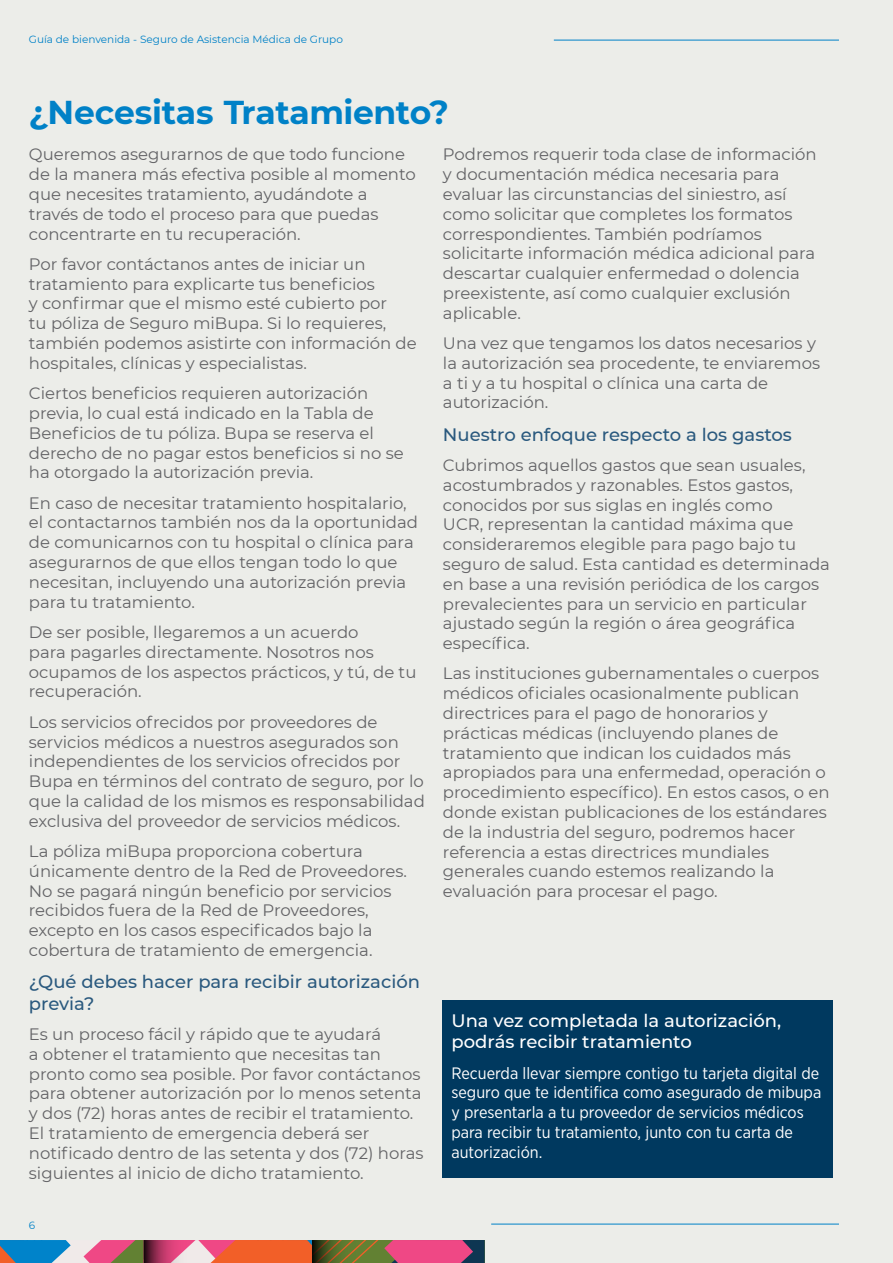
<style>
.page{position:relative;width:893px;height:1263px;background:#ecede9}
.page>*{position:absolute;margin:0;border:0;box-sizing:border-box;transform-origin:0 0}
.t1{font:700 33px "Montserrat";letter-spacing:-.01em;color:#0081c7}
.t2{font:500 18px/21.6px "Montserrat";color:#2a597e}
.t3{font:500 18px/21.6px "Montserrat";color:#fff}
.t4{font:16.5px/19.8px "Montserrat";color:#636366}
.t5{font:16.5px/19.8px "Gotham Narrow";color:#fff}
.t6{font:10.5px "Montserrat";color:#0081c7}
</style>
<div class="page">
<hr style="left:491px;top:1224px;width:348px;height:1px;background:#0081c7">
<hr style="left:554px;top:40px;width:285px;height:1px;background:#0081c7">
<svg style="left:0;top:1240px;width:485px;height:23px;background:#a86a6e"></svg>
<div style="left:443px;top:1001px;width:390px;height:177px;background:#00395f"></div>
<p class="t6" style="left:29px;top:32px;width:316px">Guía de bienvenida - Seguro de Asistencia Médica de Grupo</p>
<h1 class="t1" style="left:29px;top:88px;width:421px">¿Necesitas Tratamiento?</h1>
<p class="t4" style="left:29px;top:144px;width:388px">Queremos asegurarnos de que todo funcione de la manera más efectiva posible al momento que necesites tratamiento, ayudándote a través de todo el proceso para que puedas concentrarte en tu recuperación.</p>
<p class="t4" style="left:29px;top:253px;width:389px">Por favor contáctanos antes de iniciar un tratamiento para explicarte tus beneficios<br>y confirmar que el mismo esté cubierto por<br>tu póliza de Seguro miBupa. Si lo requieres, también podemos asistirte con información de hospitales, clínicas y especialistas.</p>
<p class="t4" style="left:29px;top:383px;width:376px">Ciertos beneficios requieren autorización previa, lo cual está indicado en la Tabla de Beneficios de tu póliza. Bupa se reserva el derecho de no pagar estos beneficios si no se ha otorgado la autorización previa.</p>
<p class="t4" style="left:29px;top:492px;width:391px">En caso de necesitar tratamiento hospitalario, el contactarnos también nos da la oportunidad de comunicarnos con tu hospital o clínica para asegurarnos de que ellos tengan todo lo que necesitan, incluyendo una autorización previa para tu tratamiento.</p>
<p class="t4" style="left:29px;top:622px;width:389px">De ser posible, llegaremos a un acuerdo<br>para pagarles directamente. Nosotros nos ocupamos de los aspectos prácticos, y tú, de tu recuperación.</p>
<p class="t4" style="left:29px;top:711px;width:397px">Los servicios ofrecidos por proveedores de servicios médicos a nuestros asegurados son independientes de los servicios ofrecidos por Bupa en términos del contrato de seguro, por lo que la calidad de los mismos es responsabilidad exclusiva del proveedor de servicios médicos.</p>
<p class="t4" style="left:29px;top:841px;width:380px">La póliza miBupa proporciona cobertura únicamente dentro de la Red de Proveedores.<br>No se pagará ningún beneficio por servicios recibidos fuera de la Red de Proveedores, excepto en los casos especificados bajo la cobertura de tratamiento de emergencia.</p>
<p class="t2" style="left:29px;top:970px;width:393px">¿Qué debes hacer para recibir autorización previa?</p>
<p class="t4" style="left:29px;top:1024px;width:396px">Es un proceso fácil y rápido que te ayudará<br>a obtener el tratamiento que necesitas tan pronto como sea posible. Por favor contáctanos para obtener autorización por lo menos setenta y dos (72) horas antes de recibir el tratamiento.<br>El tratamiento de emergencia deberá ser notificado dentro de las setenta y dos (72) horas siguientes al inicio de dicho tratamiento.</p>
<p class="t4" style="left:443px;top:144px;width:375px">Podremos requerir toda clase de información y documentación médica necesaria para evaluar las circunstancias del siniestro, así como solicitar que completes los formatos correspondientes. También podríamos solicitarte información médica adicional para descartar cualquier enfermedad o dolencia preexistente, así como cualquier exclusión aplicable.</p>
<p class="t4" style="left:443px;top:333px;width:379px">Una vez que tengamos los datos necesarios y la autorización sea procedente, te enviaremos a ti y a tu hospital o clínica una carta de autorización.</p>
<p class="t2" style="left:443px;top:423px;width:350px">Nuestro enfoque respecto a los gastos</p>
<p class="t4" style="left:443px;top:455px;width:389px">Cubrimos aquellos gastos que sean usuales, acostumbrados y razonables. Estos gastos, conocidos por sus siglas en inglés como<br>UCR, representan la cantidad máxima que consideraremos elegible para pago bajo tu seguro de salud. Esta cantidad es determinada en base a una revisión periódica de los cargos prevalecientes para un servicio en particular ajustado según la región o área geográfica específica.</p>
<p class="t4" style="left:443px;top:663px;width:388px">Las instituciones gubernamentales o cuerpos médicos oficiales ocasionalmente publican directrices para el pago de honorarios y prácticas médicas (incluyendo planes de tratamiento que indican los cuidados más apropiados para una enfermedad, operación o procedimiento específico). En estos casos, o en donde existan publicaciones de los estándares de la industria del seguro, podremos hacer referencia a estas directrices mundiales generales cuando estemos realizando la evaluación para procesar el pago.</p>
<p class="t3" style="left:451px;top:1009px;width:331px">Una vez completada la autorización, podrás recibir tratamiento</p>
<p class="t5" style="left:451px;top:1062px;width:371px">Recuerda llevar siempre contigo tu tarjeta digital de seguro que te identifica como asegurado de mibupa y presentarla a tu proveedor de servicios médicos para recibir tu tratamiento, junto con tu carta de autorización.</p>
<p class="t6" style="left:29px;top:1218px;width:8px">6</p>
</div>
